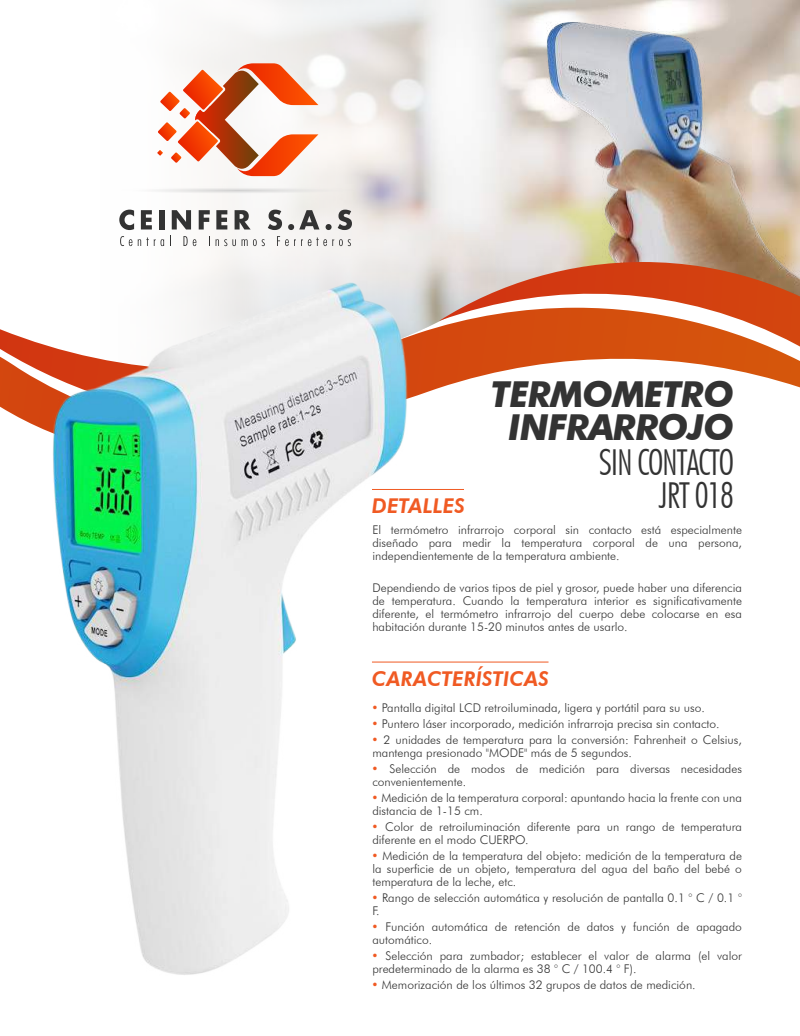
<style>
.page{position:relative;width:800px;height:1036px;background:#fff}
.page>*{position:absolute;margin:0;border:0;box-sizing:border-box;transform-origin:0 0}
.t1{font:italic 700 35.7px/32.9px "Futura BT";letter-spacing:-.03em;color:#333;text-align:center}
.t2{font:300 condensed 35.7px/32.9px "Futura BT";letter-spacing:-.03em;color:#333;text-align:right}
.t3{font:italic 800 20.4px "Futura BT";color:#f05a23}
.t4{font:300 12px/13px "Futura BT";color:#333}
.s1{color:#f05a23}
</style>
<div class="page">
<img style="left:546px;top:22px;width:254px;height:240px">
<svg style="left:122px;top:0;width:385px;height:308px"></svg>
<svg style="left:0;top:308px;width:800px;height:91px"></svg>
<svg style="left:0;top:356px;width:52px;height:77px"></svg>
<svg style="left:439px;top:262px;width:361px;height:84px;background:#d77751"></svg>
<svg style="left:122px;top:186px;width:235px;height:8px"></svg>
<svg style="left:157px;top:63px;width:161px;height:113px"></svg>
<svg style="left:119px;top:209px;width:15px;height:21px"></svg>
<svg style="left:141px;top:210px;width:11px;height:19px"></svg>
<div style="left:159px;top:210px;width:5px;height:19px;background:#333"></div>
<svg style="left:172px;top:210px;width:19px;height:19px"></svg>
<svg style="left:199px;top:210px;width:11px;height:19px"></svg>
<svg style="left:216px;top:210px;width:11px;height:19px"></svg>
<svg style="left:235px;top:210px;width:16px;height:19px"></svg>
<svg style="left:268px;top:209px;width:14px;height:21px"></svg>
<svg style="left:288px;top:210px;width:31px;height:20px"></svg>
<svg style="left:326px;top:224px;width:6px;height:6px"></svg>
<svg style="left:338px;top:209px;width:14px;height:21px"></svg>
<svg style="left:120px;top:236px;width:12px;height:10px"></svg>
<svg style="left:138px;top:237px;width:26px;height:9px"></svg>
<svg style="left:183px;top:236px;width:13px;height:10px"></svg>
<svg style="left:216px;top:239px;width:20px;height:7px"></svg>
<svg style="left:242px;top:239px;width:23px;height:7px"></svg>
<svg style="left:277px;top:236px;width:74px;height:10px"></svg>
<img style="left:52px;top:282px;width:356px;height:693px">
<hr style="left:372px;top:489px;width:92px;height:1px;background:#f05a23">
<hr style="left:372px;top:661px;width:177px;height:1px;background:#f05a23">
<h1 class="t1" style="left:491px;top:377px;width:245px">TERMOMETRO<br>INFRARROJO</h1>
<h1 class="t2" style="left:599px;top:445px;width:137px">SIN CONTACTO<br>JRT 018</h1>
<p class="t4" style="left:372px;top:523px;width:371px;text-align:justify">El termómetro infrarrojo corporal sin contacto está especialmente diseñado para medir la temperatura corporal de una persona, independientemente de la temperatura ambiente.</p>
<p class="t4" style="left:372px;top:581px;width:371px;text-align:justify">Dependiendo de varios tipos de piel y grosor, puede haber una diferencia de temperatura. Cuando la temperatura interior es significativamente diferente, el termómetro infrarrojo del cuerpo debe colocarse en esa habitación durante 15-20 minutos antes de usarlo.</p>
<h2 class="t3" style="left:372px;top:493px;width:94px">DETALLES</h2>
<h2 class="t3" style="left:372px;top:665px;width:179px">CARACTERÍSTICAS</h2>
<p class="t4" style="left:371px;top:701px;width:335px"><span class="s1">•</span> Pantalla digital LCD retroiluminada, ligera y portátil para su uso.</p>
<p class="t4" style="left:371px;top:717px;width:350px"><span class="s1">•</span> Puntero láser incorporado, medición infrarroja precisa sin contacto.</p>
<p class="t4" style="left:371px;top:733px;width:372px"><span class="s1">•</span> 2 unidades de temperatura para la conversión: Fahrenheit o Celsius, mantenga presionado "MODE" más de 5 segundos.</p>
<p class="t4" style="left:371px;top:762px;width:372px"><span class="s1">•</span> Selección de modos de medición para diversas necesidades convenientemente.</p>
<p class="t4" style="left:371px;top:791px;width:372px"><span class="s1">•</span> Medición de la temperatura corporal: apuntando hacia la frente con una distancia de 1-15 cm.</p>
<p class="t4" style="left:371px;top:820px;width:372px"><span class="s1">•</span> Color de retroiluminación diferente para un rango de temperatura diferente en el modo CUERPO.</p>
<p class="t4" style="left:371px;top:849px;width:372px;text-align:justify"><span class="s1">•</span> Medición de la temperatura del objeto: medición de la temperatura de la superficie de un objeto, temperatura del agua del baño del bebé o temperatura de la leche, etc.</p>
<p class="t4" style="left:371px;top:891px;width:372px"><span class="s1">•</span> Rango de selección automática y resolución de pantalla 0.1 ° C / 0.1 °<br>F.</p>
<p class="t4" style="left:371px;top:920px;width:372px"><span class="s1">•</span> Función automática de retención de datos y función de apagado automático.</p>
<p class="t4" style="left:371px;top:949px;width:372px"><span class="s1">•</span> Selección para zumbador; establecer el valor de alarma (el valor predeterminado de la alarma es 38 ° C / 100.4 ° F).</p>
<p class="t4" style="left:371px;top:978px;width:326px"><span class="s1">•</span> Memorización de los últimos 32 grupos de datos de medición.</p>
</div>
